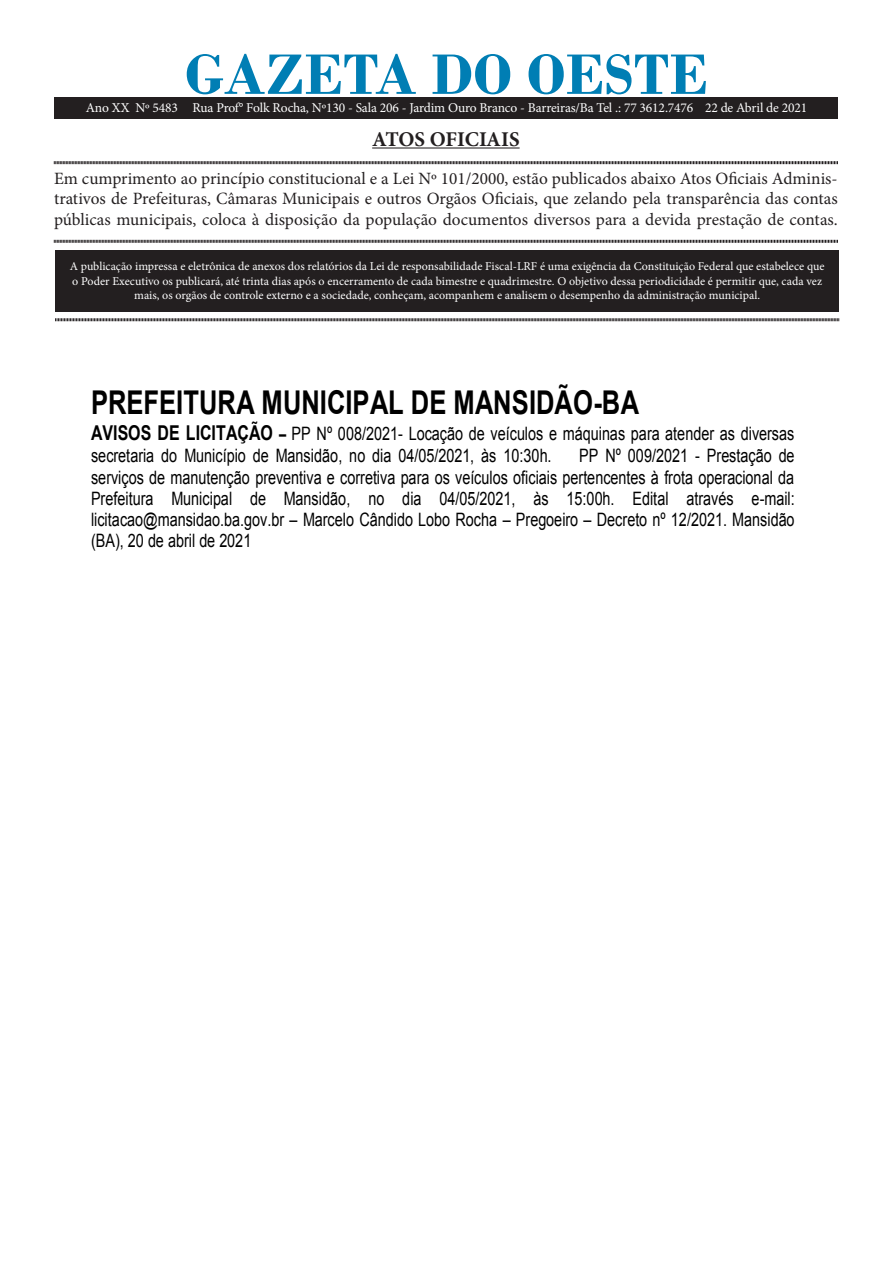
<style>
.page{position:relative;width:893px;height:1263px;background:#fff}
.page>*{position:absolute;margin:0;border:0;box-sizing:border-box;transform-origin:0 0}
.t1{font:700 60px "Bodoni";color:#007eb4}
.t2{font:700 32.7px "Arial";color:#000;scale:.78 1}
.t3{font:700 21px "Minion Pro";letter-spacing:-.005em;color:#231f20}
.t4{font:18.45px/21.3px "Arial";letter-spacing:.005em;color:#000;scale:.78 1}
.t5{font:17.25px/20.7px "Minion Pro";color:#231f20;text-align:justify}
.t6{font:13.5px "Minion Pro";letter-spacing:-.01em;color:#fff}
.t7{font:12px/14.4px "Minion Pro";color:#fff;text-align:center}
.s1{font-weight:700;font-size:20.4px}
.s2{font-weight:700;font-size:16.5px}
.s3{font-style:inherit}
</style>
<div class="page">
<div style="left:55px;top:250px;width:784px;height:61px;background:#231f20"></div>
<hr style="left:372px;top:147px;width:148px;height:2px;background:#231f20">
<svg style="left:54px;top:161px;width:784px;height:4px;background:#908e8e"></svg>
<svg style="left:54px;top:239px;width:784px;height:4px;background:#908e8e"></svg>
<svg style="left:55px;top:318px;width:784px;height:4px;background:#908e8e"></svg>
<div style="left:54px;top:98px;width:784px;height:20px;background:#231f20"></div>
<p class="t1" style="left:185px;top:39px;width:525px">GAZETA DO OESTE</p>
<p class="t3" style="left:372px;top:124px;width:149px">ATOS OFICIAIS</p>
<p class="t5" style="left:54px;top:168px;width:785px">Em cumprimento ao princípio constitucional e a Lei Nº 101/2000, estão publicados abaixo Atos Oficiais Adminis&shy;trativos de Prefeituras, Câmaras Municipais e outros Orgãos Oficiais, que zelando pela transparência das contas públicas municipais, coloca à disposição da população documentos diversos para a devida prestação de contas.</p>
<p class="t7" style="left:70px;top:259px;width:756px">A publicação impressa e eletrônica de anexos dos relatórios da Lei de responsabilidade Fiscal-LRF é uma exigência da Constituição Federal que estabelece que o Poder Executivo os publicará, até trinta dias após o encerramento de cada bimestre e quadrimestre. O objetivo dessa periodicidade é permitir que, cada vez mais, os orgãos de controle externo e a sociedade, conheçam, acompanhem e analisem o desempenho da administração municipal.</p>
<p class="t6" style="left:86px;top:99px;width:723px">Ano XX Nº 5483 Rua Prof° Folk Rocha, Nº130 - Sala 206 - Jardim Ouro Branco - Barreiras/Ba Tel .: 77 3612.7476 22 de Abril de 2021</p>
<p class="t2" style="left:91px;top:381px;width:704px">PREFEITURA MUNICIPAL DE MANSIDÃO-BA</p>
<p class="t4" style="left:91px;top:423px;width:903px;line-height:22.2px"><span class="s1">AVISOS DE LICITAÇÃO</span> <span class="s2">–</span> PP Nº 008/2021- Locação de veículos e máquinas para atender as diversas secretaria do Município de Mansidão, no dia 04/05/2021, às 10:30h.</p>
<p class="t4" style="left:91px;top:445px;width:904px;text-align:justify;text-indent:488px">PP Nº 009/2021 - Prestação de serviços de manutenção preventiva e corretiva para os veículos oficiais pertencentes à frota operacional da Prefeitura Municipal de Mansidão, no dia 04/05/2021, às 15:00h. Edital através e-mail: licitacao@mansidao.ba.gov.br <span class="s3">–</span> Marcelo Cândido Lobo Rocha <span class="s3">–</span> Pregoeiro <span class="s3">–</span> Decreto nº 12/2021. Mansidão (BA), 20 de abril de 2021</p>
</div>
